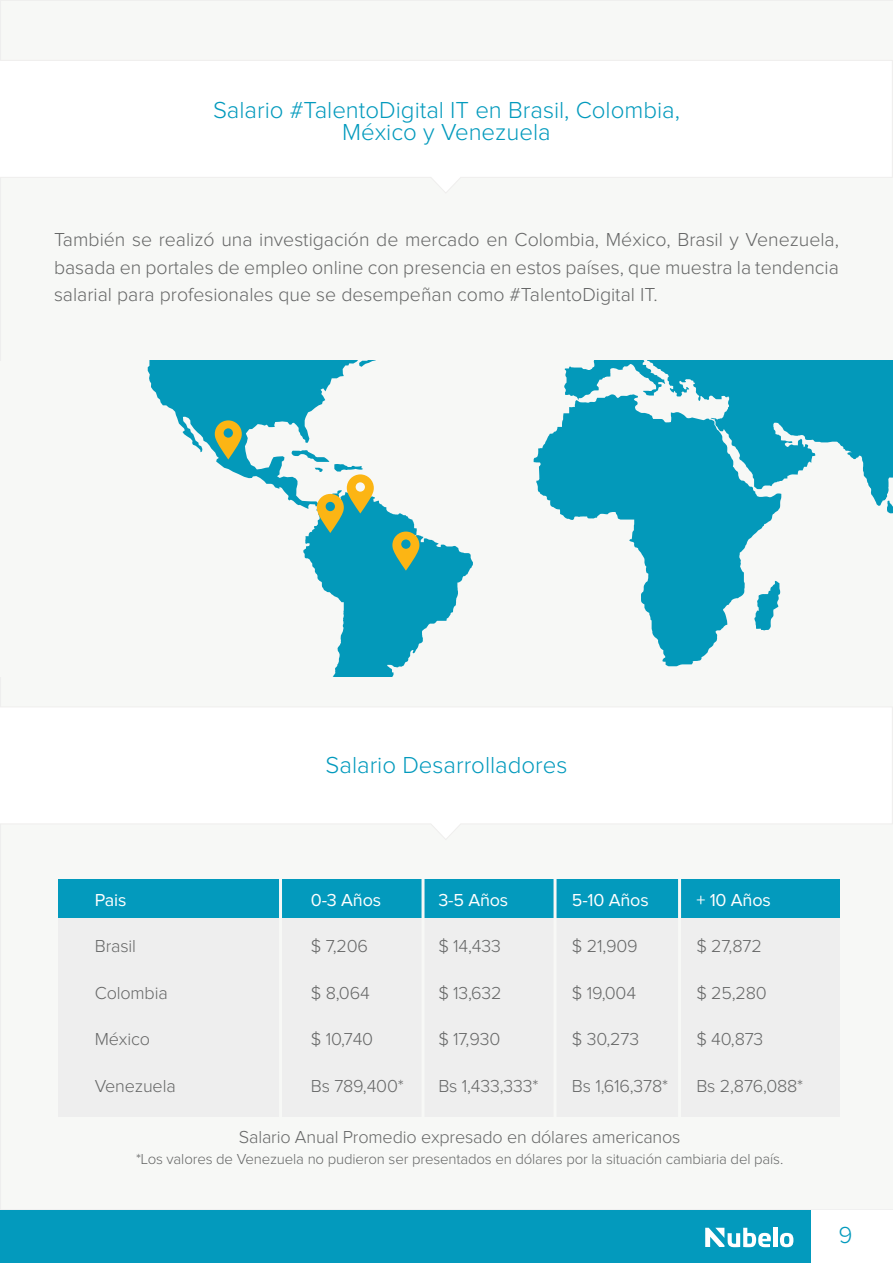
<style>
.page{position:relative;width:893px;height:1263px;background:#fff}
.page>*{position:absolute;margin:0;border:0;box-sizing:border-box;transform-origin:0 0}
.t1{font:300 24px/22.5px "Proxima Nova";color:#039abd;text-align:center}
.t2{font:300 19.5px/27px "Proxima Nova";color:#666767;text-align:justify}
.t3{font:300 18px "Proxima Nova";letter-spacing:-.01em;color:#666767}
.t4{font:18px "Proxima Nova";letter-spacing:-.01em;color:#fff}
.t5{font:300 15px "Proxima Nova";letter-spacing:-.01em;color:#666767}
</style>
<div class="page">
<div style="left:0;top:0;width:893px;height:1210px;background:#f7f8f6"></div>
<div style="left:0;top:1210px;width:812px;height:53px;background:#039abd"></div>
<svg style="left:0;top:706px;width:893px;height:135px"></svg>
<div style="left:59px;top:918px;width:781px;height:198px;background:#eee"></div>
<div style="left:59px;top:879px;width:781px;height:39px;background:#039abd"></div>
<hr style="left:422px;top:864px;width:2px;height:287px;background:#f7f8f6">
<hr style="left:554px;top:864px;width:2px;height:287px;background:#f7f8f6">
<hr style="left:678px;top:864px;width:3px;height:287px;background:#f7f8f6">
<svg style="left:0;top:60px;width:893px;height:134px"></svg>
<svg style="left:0;top:361px;width:893px;height:315px;fill:#f7f8f6"></svg>
<svg style="left:392px;top:531px;width:27px;height:40px"></svg>
<svg style="left:215px;top:420px;width:27px;height:39px"></svg>
<svg style="left:317px;top:474px;width:57px;height:59px"></svg>
<svg style="left:705px;top:1228px;width:66px;height:20px"></svg>
<hr style="left:773px;top:1228px;width:4px;height:19px;background:#fff">
<svg style="left:780px;top:1233px;width:13px;height:14px"></svg>
<p class="t1" style="left:213px;top:99px;width:468px">Salario #TalentoDigital IT en Brasil, Colombia,<br>México y Venezuela</p>
<p class="t2" style="left:54px;top:227px;width:786px">También se realizó una investigación de mercado en Colombia, México, Brasil y Venezuela, basada en portales de empleo online con presencia en estos países, que muestra la tendencia salarial para profesionales que se desempeñan como #TalentoDigital IT.</p>
<p class="t1" style="left:326px;top:755px;width:243px">Salario Desarrolladores</p>
<p class="t4" style="left:95px;top:891px;width:33px">Pais</p>
<p class="t4" style="left:311px;top:891px;width:72px">0-3 Años</p>
<p class="t4" style="left:438px;top:891px;width:71px">3-5 Años</p>
<p class="t4" style="left:572px;top:891px;width:78px">5-10 Años</p>
<p class="t4" style="left:696px;top:891px;width:76px">+ 10 Años</p>
<p class="t3" style="left:95px;top:938px;width:43px">Brasil</p>
<p class="t3" style="left:311px;top:938px;width:59px">$ 7,206</p>
<p class="t3" style="left:438px;top:938px;width:64px">$ 14,433</p>
<p class="t3" style="left:572px;top:938px;width:67px">$ 21,909</p>
<p class="t3" style="left:696px;top:938px;width:67px">$ 27,872</p>
<p class="t3" style="left:95px;top:984px;width:74px">Colombia</p>
<p class="t3" style="left:311px;top:984px;width:60px">$ 8,064</p>
<p class="t3" style="left:438px;top:984px;width:65px">$ 13,632</p>
<p class="t3" style="left:572px;top:984px;width:66px">$ 19,004</p>
<p class="t3" style="left:696px;top:984px;width:72px">$ 25,280</p>
<p class="t3" style="left:95px;top:1031px;width:57px">México</p>
<p class="t3" style="left:311px;top:1031px;width:64px">$ 10,740</p>
<p class="t3" style="left:438px;top:1031px;width:63px">$ 17,930</p>
<p class="t3" style="left:572px;top:1031px;width:69px">$ 30,273</p>
<p class="t3" style="left:696px;top:1031px;width:68px">$ 40,873</p>
<p class="t3" style="left:95px;top:1077px;width:82px">Venezuela</p>
<p class="t3" style="left:311px;top:1077px;width:94px">Bs 789,400*</p>
<p class="t3" style="left:438px;top:1077px;width:101px">Bs 1,433,333*</p>
<p class="t3" style="left:572px;top:1077px;width:98px">Bs 1,616,378*</p>
<p class="t3" style="left:696px;top:1077px;width:108px">Bs 2,876,088*</p>
<p class="t3" style="left:239px;top:1129px;width:443px">Salario Anual Promedio expresado en dólares americanos</p>
<p class="t5" style="left:136px;top:1152px;width:649px">*Los valores de Venezuela no pudieron ser presentados en dólares por la situación cambiaria del país.</p>
<p class="t1" style="left:838px;top:1225px;width:16px">9</p>
</div>
